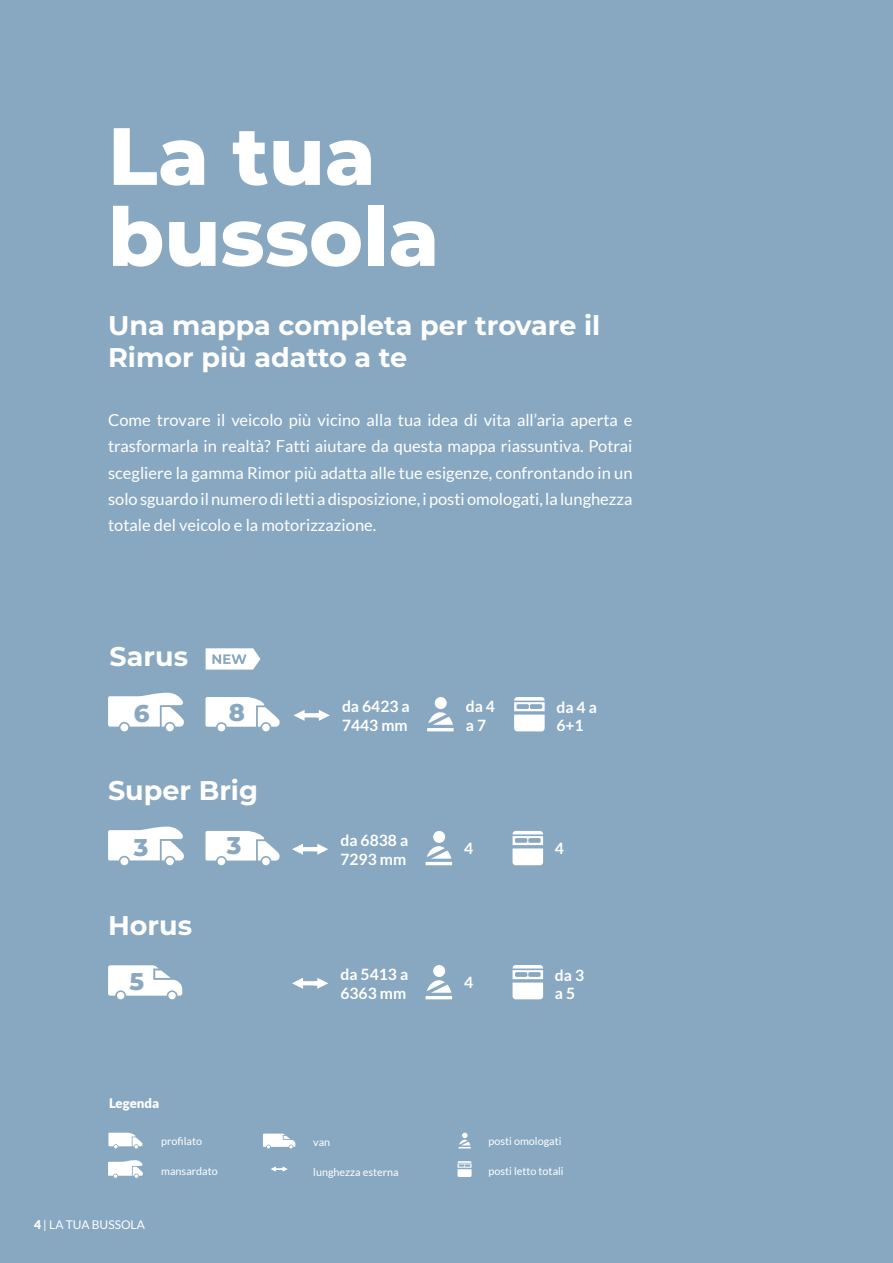
<style>
.page{position:relative;width:893px;height:1263px;background:#88a8c1}
.page>*{position:absolute;margin:0;border:0;box-sizing:border-box;transform-origin:0 0}
.t1{font:800 81px/81px "Montserrat";color:#fff}
.t2{font:700 27px/32.4px "Montserrat";color:#fff}
.t3{font:800 24.15px "Montserrat";color:#88a8c1}
.t4{font:16.5px/26.4px "Lato";color:#fff;text-align:justify}
.t5{font:700 15.6px/18.8px "Lato";color:#fff}
.t6{font:900 13.2px "Lato";color:#fff}
.t7{font:12px "Lato";color:#fff}
.t8{font:10.8px "Lato";color:#fff}
.s1{font-weight:900}
</style>
<div class="page">
<svg style="left:514px;top:697px;width:31px;height:34px"></svg>
<svg style="left:307px;top:713px;width:9px;height:4px"></svg>
<svg style="left:293px;top:710px;width:14px;height:11px"></svg>
<svg style="left:316px;top:710px;width:14px;height:11px"></svg>
<hr style="left:427px;top:728px;width:27px;height:3px;background:#fff">
<svg style="left:428px;top:712px;width:25px;height:13px"></svg>
<div style="left:435px;top:697px;width:12px;height:12px;background:#fff;border-radius:50%"></div>
<hr style="left:426px;top:862px;width:26px;height:3px;background:#fff">
<svg style="left:513px;top:831px;width:30px;height:34px"></svg>
<hr style="left:298px;top:847px;width:25px;height:4px;background:#fff">
<svg style="left:292px;top:844px;width:13px;height:11px"></svg>
<svg style="left:314px;top:843px;width:14px;height:12px"></svg>
<svg style="left:427px;top:846px;width:24px;height:13px"></svg>
<div style="left:433px;top:831px;width:12px;height:12px;background:#fff;border-radius:50%"></div>
<div style="left:120px;top:723px;width:8px;height:8px;background:#fff;border-radius:50%"></div>
<div style="left:166px;top:723px;width:8px;height:8px;background:#fff;border-radius:50%"></div>
<svg style="left:108px;top:693px;width:76px;height:34px"></svg>
<div style="left:134px;top:698px;width:19px;height:25px;background:#fff"></div>
<div style="left:120px;top:857px;width:8px;height:8px;background:#fff;border-radius:50%"></div>
<div style="left:166px;top:857px;width:8px;height:8px;background:#fff;border-radius:50%"></div>
<svg style="left:108px;top:827px;width:76px;height:33px"></svg>
<div style="left:134px;top:832px;width:19px;height:25px;background:#fff"></div>
<svg style="left:205px;top:697px;width:75px;height:30px"></svg>
<div style="left:218px;top:724px;width:7px;height:7px;background:#fff;border-radius:50%"></div>
<div style="left:262px;top:724px;width:8px;height:7px;background:#fff;border-radius:50%"></div>
<div style="left:218px;top:858px;width:7px;height:7px;background:#fff;border-radius:50%"></div>
<div style="left:262px;top:858px;width:8px;height:7px;background:#fff;border-radius:50%"></div>
<svg style="left:205px;top:831px;width:75px;height:29px"></svg>
<svg style="left:108px;top:1160px;width:35px;height:18px"></svg>
<svg style="left:457px;top:1161px;width:15px;height:16px"></svg>
<svg style="left:458px;top:1133px;width:13px;height:15px"></svg>
<svg style="left:271px;top:1166px;width:17px;height:6px"></svg>
<svg style="left:108px;top:1133px;width:35px;height:15px"></svg>
<svg style="left:513px;top:965px;width:30px;height:34px"></svg>
<svg style="left:305px;top:981px;width:9px;height:4px"></svg>
<svg style="left:292px;top:978px;width:13px;height:11px"></svg>
<svg style="left:314px;top:978px;width:14px;height:11px"></svg>
<hr style="left:426px;top:996px;width:26px;height:3px;background:#fff">
<svg style="left:427px;top:980px;width:24px;height:13px"></svg>
<div style="left:433px;top:965px;width:12px;height:12px;background:#fff;border-radius:50%"></div>
<svg style="left:108px;top:965px;width:74px;height:31px"></svg>
<div style="left:117px;top:992px;width:7px;height:7px;background:#fff;border-radius:50%"></div>
<div style="left:168px;top:992px;width:8px;height:7px;background:#fff;border-radius:50%"></div>
<svg style="left:263px;top:1133px;width:32px;height:15px"></svg>
<svg style="left:206px;top:648px;width:54px;height:21px"></svg>
<h1 class="t1" style="left:108px;top:111px;width:333px">La tua bussola</h1>
<h2 class="t2" style="left:108px;top:307px;width:494px">Una mappa completa per trovare il<br>Rimor più adatto a te</h2>
<p class="t4" style="left:108px;top:406px;width:526px">Come trovare il veicolo più vicino alla tua idea di vita all’aria aperta e trasformarla in realtà? Fatti aiutare da questa mappa riassuntiva. Potrai scegliere la gamma Rimor più adatta alle tue esigenze, confrontando in un solo sguardo il numero di letti a disposizione, i posti omologati, la lunghezza totale del veicolo e la motorizzazione.</p>
<h2 class="t2" style="left:110px;top:639px;width:80px">Sarus</h2>
<h3 class="t3" style="left:134px;top:695px;width:17px">6</h3>
<h3 class="t3" style="left:229px;top:694px;width:18px">8</h3>
<h2 class="t2" style="left:108px;top:773px;width:151px">Super Brig</h2>
<h3 class="t3" style="left:134px;top:829px;width:16px">3</h3>
<h2 class="t2" style="left:108px;top:907px;width:86px">Horus</h2>
<h3 class="t3" style="left:129px;top:963px;width:16px">5</h3>
<h3 class="t3" style="left:227px;top:828px;width:16px">3</h3>
<p class="t6" style="left:109px;top:1095px;width:52px">Legenda</p>
<p class="t8" style="left:161px;top:1135px;width:42px">profilato</p>
<p class="t8" style="left:161px;top:1165px;width:58px">mansardato</p>
<p class="t7" style="left:34px;top:1218px;width:112px"><span class="s1">4</span> | LA TUA BUSSOLA</p>
<p class="t5" style="left:342px;top:697px;width:69px">da 6423 a<br>7443 mm</p>
<p class="t5" style="left:466px;top:696px;width:31px">da 4 a 7</p>
<p class="t5" style="left:340px;top:830px;width:69px">da 6838 a<br>7293 mm</p>
<p class="t5" style="left:464px;top:839px;width:11px">4</p>
<p class="t5" style="left:340px;top:964px;width:69px">da 5413 a<br>6363 mm</p>
<p class="t5" style="left:464px;top:973px;width:11px">4</p>
<p class="t5" style="left:556px;top:697px;width:42px">da 4 a<br>6+1</p>
<p class="t5" style="left:555px;top:839px;width:11px">4</p>
<p class="t5" style="left:555px;top:965px;width:31px">da 3 a 5</p>
<p class="t8" style="left:313px;top:1136px;width:19px">van</p>
<p class="t8" style="left:313px;top:1166px;width:87px">lunghezza esterna</p>
<p class="t8" style="left:488px;top:1135px;width:74px">posti omologati</p>
<p class="t8" style="left:488px;top:1165px;width:77px">posti letto totali</p>
</div>
